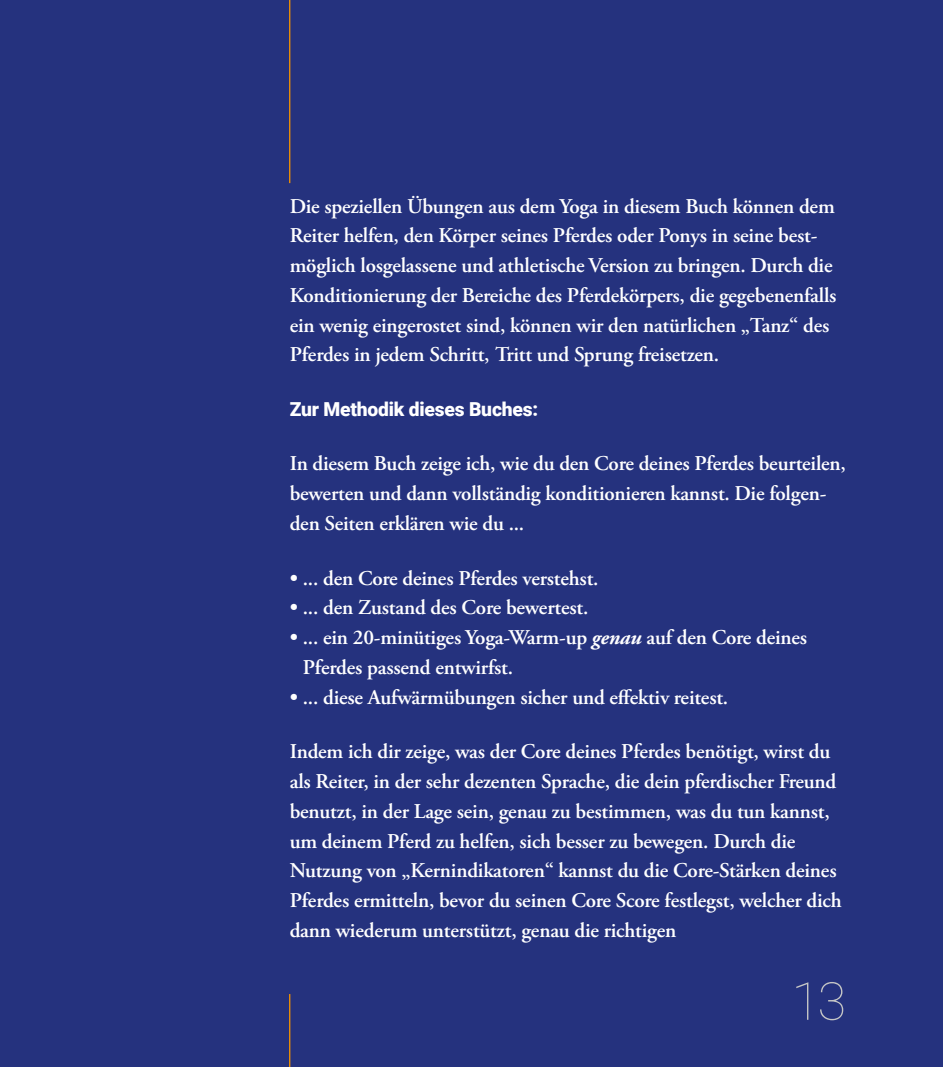
<style>
.page{position:relative;width:943px;height:1067px;background:#25327e}
.page>*{position:absolute;margin:0;border:0;box-sizing:border-box;transform-origin:0 0}
.t1{font:100 52.5px "Roboto";color:#c5c6c6}
.t2{font:600 21px/29.8px "Adobe Garamond Pro";letter-spacing:-.01em;color:#fff}
.t3{font:900 19.25px "Roboto";letter-spacing:-.01em;color:#fff}
.s1{font-weight:700;font-style:italic}
</style>
<div class="page">
<hr style="left:289px;top:0;width:1px;height:183px;background:#f39100">
<hr style="left:289px;top:994px;width:1px;height:73px;background:#f39100">
<p class="t2" style="left:290px;top:191px;width:548px">Die speziellen Übungen aus dem Yoga in diesem Buch können dem Reiter helfen, den Körper seines Pferdes oder Ponys in seine best&shy;möglich losgelassene und athletische Version zu bringen. Durch die Konditionierung der Bereiche des Pferdekörpers, die gegebenenfalls ein wenig eingerostet sind, können wir den natürlichen „Tanz“ des Pferdes in jedem Schritt, Tritt und Sprung freisetzen.</p>
<p class="t3" style="left:290px;top:395px;width:250px">Zur Methodik dieses Buches:</p>
<p class="t2" style="left:290px;top:449px;width:557px">In diesem Buch zeige ich, wie du den Core deines Pferdes beurteilen, bewerten und dann vollständig konditionieren kannst. Die folgen&shy;den Seiten erklären wie du ...</p>
<p class="t2" style="left:290px;top:563px;width:310px">• ... den Core deines Pferdes verstehst.</p>
<p class="t2" style="left:290px;top:593px;width:300px">• ... den Zustand des Core bewertest.</p>
<p class="t2" style="left:303px;top:623px;width:506px;text-indent:-13px">• ... ein 20-minütiges Yoga-Warm-up <span class="s1">genau</span> auf den Core deines<br>Pferdes passend entwirfst.</p>
<p class="t2" style="left:290px;top:682px;width:440px">• ... diese Aufwärmübungen sicher und effektiv reitest.</p>
<p class="t2" style="left:290px;top:737px;width:553px">Indem ich dir zeige, was der Core deines Pferdes benötigt, wirst du als Reiter, in der sehr dezenten Sprache, die dein pferdischer Freund benutzt, in der Lage sein, genau zu bestimmen, was du tun kannst, um deinem Pferd zu helfen, sich besser zu bewegen. Durch die Nutzung von „Kernindikatoren“ kannst du die Core-Stärken deines Pferdes ermitteln, bevor du seinen Core Score festlegst, welcher dich dann wiederum unterstützt, genau die richtigen</p>
<h1 class="t1" style="left:791px;top:964px;width:56px">13</h1>
</div>
